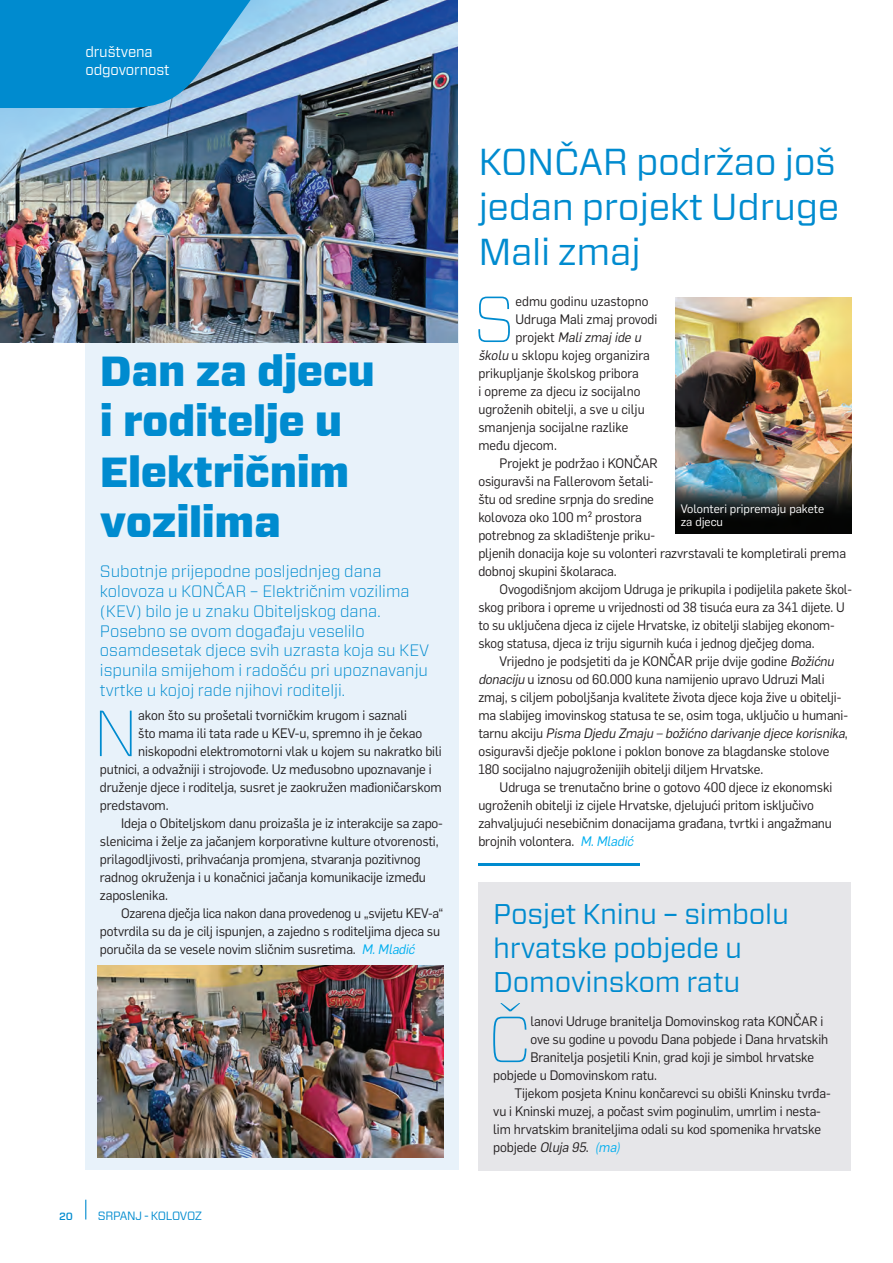
<style>
.page{position:relative;width:893px;height:1263px;background:#fff}
.page>*{position:absolute;margin:0;border:0;box-sizing:border-box;transform-origin:0 0}
.tekst{font:100 64.95px "Forza";color:#008bcf}
.tekst-2{font:100 64.95px "Forza";color:#008bcf;scale:.96 1}
.naslov{font:900 42px/50.4px "Forza";letter-spacing:-.01em;color:#008bcf}
.naslov-2{font:37.5px/45px "Forza";letter-spacing:-.01em;color:#008bcf;text-align:justify}
.naslov-3{font:28.5px/34.2px "Forza";letter-spacing:-.01em;color:#008bcf}
.uvodni_plavi{font:300 16.5px/19.8px "Forza";color:#008bcf}
.uvodni_plavi-2{font:15px/18px "Forza";letter-spacing:-.01em;color:#fff;scale:.96 1}
.tekst-3{font:13.5px/18px "Flama";letter-spacing:-.01em;color:#231f20}
.tekst-4{font:13.5px/18px "Flama";letter-spacing:-.01em;color:#231f20;scale:.96 1}
.tekst-5{font:13.5px/18px "Flama";letter-spacing:-.01em;color:#231f20;scale:.95 1}
.tekst-6{font:italic 13.5px "Flama";color:#231f20;scale:.96 1}
.potpis{font:12px "Flama";color:#fff}
.t1{font:12px "Forza";letter-spacing:-.035em;color:#008bcf}
.t2{font:500 10.5px "Forza";color:#008bcf}
.s1{font-style:italic;color:#00aeef}
.s2{font-style:normal}
.s3{font-style:italic}
</style>
<div class="page">
<svg style="left:85px;top:1200px;width:1px;height:19px"></svg>
<div style="left:478px;top:882px;width:372px;height:288px;background:#e6e6e9"></div>
<div style="left:85px;top:145px;width:374px;height:1024px;background:#e8f2fa"></div>
<img style="left:0;top:0;width:457px;height:342px">
<svg style="left:0;top:0;width:260px;height:108px;background:#1990ce"></svg>
<img style="left:98px;top:966px;width:346px;height:191px">
<hr style="left:478px;top:863px;width:162px;height:2px;background:#008bcf">
<img style="left:675px;top:298px;width:176px;height:236px">
<p class="uvodni_plavi-2" style="left:85px;top:43px;width:89px">društvena odgovornost</p>
<p class="naslov" style="left:100px;top:347px;width:277px">Dan za djecu i roditelje u<br>Električnim vozilima</p>
<p class="uvodni_plavi" style="left:100px;top:561px;width:331px">Subotnje prijepodne posljednjeg dana kolovoza u KONČAR – Električnim vozilima (KEV) bilo je u znaku Obiteljskog dana.<br>Posebno se ovom događaju veselilo osamdesetak djece svih uzrasta koja su KEV ispunila smijehom i radošću pri upoznavanju tvrtke u kojoj rade njihovi roditelji.</p>
<p class="tekst" style="left:93px;top:688px;width:48px">N</p>
<p class="tekst-3" style="left:138px;top:705px;width:270px">akon što su prošetali tvorničkim krugom i saznali</p>
<p class="tekst-3" style="left:138px;top:723px;width:285px">što mama ili tata rade u KEV-u, spremno ih je čekao</p>
<p class="tekst-3" style="left:138px;top:741px;width:305px">niskopodni elektromotorni vlak u kojem su nakratko bili</p>
<p class="tekst-3" style="left:100px;top:759px;width:333px">putnici, a odvažniji i strojovođe. Uz međusobno upoznavanje i</p>
<p class="tekst-3" style="left:100px;top:777px;width:343px">druženje djece i roditelja, susret je zaokružen mađioničarskom</p>
<p class="tekst-3" style="left:100px;top:795px;width:70px">predstavom.</p>
<p class="tekst-3" style="left:100px;top:813px;width:344px;text-indent:21px">Ideja o Obiteljskom danu proizašla je iz interakcije sa zapo&shy;slenicima i želje za jačanjem korporativne kulture otvorenosti, prilagodljivosti, prihvaćanja promjena, stvaranja pozitivnog radnog okruženja i u konačnici jačanja komunikacije između zaposlenika.</p>
<p class="tekst-4" style="left:100px;top:903px;width:359px;text-indent:21px">Ozarena dječja lica nakon dana provedenog u „svijetu KEV-a“ potvrdila su da je cilj ispunjen, a zajedno s roditeljima djeca su poručila da se vesele novim sličnim susretima. <span class="s1">M.Mladić</span></p>
<p class="t2" style="left:59px;top:1209px;width:15px">20</p>
<p class="t1" style="left:98px;top:1207px;width:106px">SRPANJ - KOLOVOZ</p>
<p class="naslov-2" style="left:478px;top:138px;width:363px">KONČAR podržao još jedan projekt Udruge Mali zmaj</p>
<p class="tekst-2" style="left:473px;top:274px;width:46px">S</p>
<p class="tekst-4" style="left:515px;top:291px;width:140px">edmu godinu uzastopno</p>
<p class="tekst-4" style="left:515px;top:309px;width:149px">Udruga Mali zmaj provodi</p>
<p class="tekst-6" style="left:515px;top:328px;width:135px"><span class="s2">p r oj e kt</span> Malizmaj ide u</p>
<p class="tekst-4" style="left:478px;top:345px;width:180px"><span class="s3">školu</span> u sklopu kojeg organizira</p>
<p class="tekst-4" style="left:478px;top:363px;width:169px">prikupljanje školskog pribora</p>
<p class="tekst-4" style="left:478px;top:381px;width:170px">i opreme za djecu iz socijalno</p>
<p class="tekst-4" style="left:478px;top:399px;width:175px">ugroženih obitelji, a sve u cilju</p>
<p class="tekst-4" style="left:478px;top:417px;width:158px">smanjenja socijalne razlike</p>
<p class="tekst-4" style="left:478px;top:435px;width:83px">među djecom.</p>
<p class="tekst-3" style="left:478px;top:453px;width:369px;text-indent:21px">Projekt je podržao i KONČAR<br>osiguravši na Fallerovom šetali-<br>štu od sredine srpnja do sredine<br>kolovoza oko 100 m² prostora<br>potrebnog za skladištenje priku-<br>pljenih donacija koje su volonteri razvrstavali te kompletirali prema dobnoj skupini školaraca.</p>
<p class="tekst-5" style="left:478px;top:579px;width:395px;text-indent:21px">Ovogodišnjom akcijom Udruga je prikupila i podijelila pakete škol&shy;skog pribora i opreme u vrijednosti od 38 tisuća eura za 341 dijete. U to su uključena djeca iz cijele Hrvatske, iz obitelji slabijeg ekonom&shy;skog statusa, djeca iz triju sigurnih kuća i jednog dječjeg doma.</p>
<p class="tekst-3" style="left:478px;top:651px;width:371px;text-indent:21px">Vrijedno je podsjetiti da je KONČAR prije dvije godine <span class="s3">Božićnu donaciju</span> u iznosu od 60.000 kuna namijenio upravo Udruzi Mali zmaj, s ciljem poboljšanja kvalitete života djece koja žive u obitelji&shy;ma slabijeg imovinskog statusa te se, osim toga, uključio u humani&shy;t a r n u a k c i j u <span class="s3">Pisma Djedu Zmaju – božićno darivanje djece korisnika</span>, osiguravši dječje poklone i poklon bonove za blagdanske stolove 180 socijalno najugroženijih obitelji diljem Hrvatske.</p>
<p class="tekst-3" style="left:478px;top:777px;width:355px;text-indent:21px">Udruga se trenutačno brine o gotovo 400 djece iz ekonomski ugroženih obitelji iz cijele Hrvatske, djelujući pritom isključivo zahvaljujući nesebičnim donacijama građana, tvrtki i angažmanu brojnih volontera. <span class="s1">M.Mladić</span></p>
<p class="potpis" style="left:681px;top:500px;width:145px">Volonteri pripremaju pakete</p>
<p class="potpis" style="left:681px;top:514px;width:44px">za djecu</p>
<p class="naslov-3" style="left:493px;top:896px;width:297px">Posjet Kninu – simbolu hrvatske pobjede u<br>Domovinskom ratu</p>
<p class="tekst" style="left:488px;top:994px;width:45px">Č</p>
<p class="tekst-3" style="left:531px;top:1011px;width:294px">lanovi Udruge branitelja Domovinskog rata KONČAR i</p>
<p class="tekst-3" style="left:531px;top:1029px;width:299px">ove su godine u povodu Dana pobjede i Dana hrvatskih</p>
<p class="tekst-3" style="left:531px;top:1047px;width:285px">Branitelja posjetili Knin, grad koji je simbol hrvatske</p>
<p class="tekst-3" style="left:493px;top:1065px;width:165px">pobjede u Domovinskom ratu.</p>
<p class="tekst-3" style="left:493px;top:1083px;width:339px;text-indent:21px">Tijekom posjeta Kninu končarevci su obišli Kninsku tvrđa&shy;vu i Kninski muzej, a počast svim poginulim, umrlim i nesta&shy;lim hrvatskim braniteljima odali su kod spomenika hrvatske p o bj e d e <span class="s3">Oluja 95</span>. <span class="s1">(ma)</span></p>
</div>
